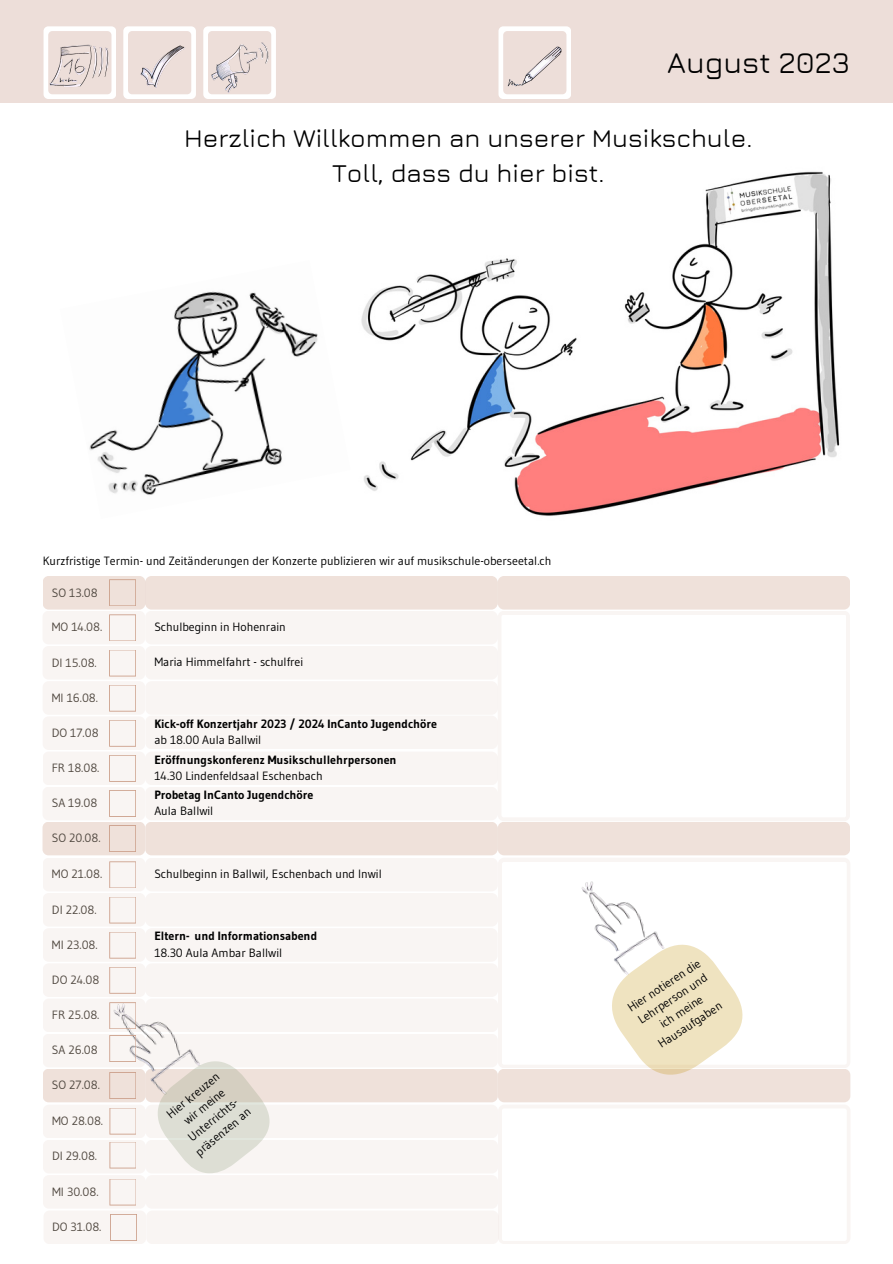
<style>
.page{position:relative;width:893px;height:1264px;background:#fff}
.page>*{position:absolute;margin:0;border:0;box-sizing:border-box;transform-origin:0 0}
.t1{font:500 30px "Jura";color:#000}
.t2{font:500 25.5px "Jura";color:#000}
.t3{font:12px/15.8px "Gudea";color:#000;text-align:center}
.t4{font:12px "Gudea";color:#504840}
.t5{font:700 12px "Gudea";color:#000}
</style>
<div class="page">
<img style="left:361px;top:171px;width:479px;height:345px">
<img style="left:89px;top:291px;width:229px;height:204px">
<div style="left:0;top:0;width:892px;height:102px;background:#edded9"></div>
<div style="left:146px;top:1139px;width:352px;height:34px;background:#f9f5f3;border-radius:6px"></div>
<div style="left:145px;top:1033px;width:353px;height:34px;background:#f9f5f3;border-radius:6px"></div>
<div style="left:42px;top:610px;width:103px;height:34px;background:#f9f5f3;border-radius:6px"></div>
<div style="left:145px;top:610px;width:352px;height:34px;background:#f9f5f3;border-radius:6px"></div>
<div style="left:42px;top:821px;width:103px;height:34px;background:#efe1da;border-radius:6px"></div>
<div style="left:145px;top:821px;width:352px;height:34px;background:#efe1da;border-radius:6px"></div>
<div style="left:497px;top:821px;width:353px;height:34px;background:#efe1da;border-radius:6px"></div>
<div style="left:145px;top:646px;width:352px;height:33px;background:#f9f5f3;border-radius:6px"></div>
<div style="left:43px;top:681px;width:102px;height:33px;background:#f9f5f3;border-radius:6px"></div>
<div style="left:43px;top:646px;width:102px;height:33px;background:#f9f5f3;border-radius:6px"></div>
<svg style="left:109px;top:650px;width:27px;height:26px"></svg>
<svg style="left:109px;top:614px;width:27px;height:27px"></svg>
<svg style="left:109px;top:685px;width:27px;height:26px"></svg>
<svg style="left:109px;top:825px;width:27px;height:27px"></svg>
<div style="left:145px;top:681px;width:352px;height:33px;background:#f9f5f3;border-radius:6px"></div>
<div style="left:497px;top:610px;width:353px;height:211px;background:#f9f5f3;border-radius:6px"></div>
<div style="left:43px;top:786px;width:102px;height:34px;background:#f9f5f3;border-radius:6px"></div>
<div style="left:43px;top:751px;width:102px;height:34px;background:#f9f5f3;border-radius:6px"></div>
<div style="left:43px;top:716px;width:102px;height:34px;background:#f9f5f3;border-radius:6px"></div>
<svg style="left:109px;top:720px;width:27px;height:26px"></svg>
<svg style="left:109px;top:790px;width:27px;height:27px"></svg>
<svg style="left:109px;top:755px;width:27px;height:26px"></svg>
<div style="left:501px;top:614px;width:345px;height:203px;background:#fff;border-radius:2px"></div>
<div style="left:145px;top:715px;width:353px;height:34px;background:#f9f5f3;border-radius:6px"></div>
<div style="left:145px;top:751px;width:353px;height:34px;background:#f9f5f3;border-radius:6px"></div>
<div style="left:145px;top:786px;width:352px;height:34px;background:#f9f5f3;border-radius:6px"></div>
<div style="left:43px;top:576px;width:102px;height:33px;background:#efe1da;border-radius:6px"></div>
<div style="left:145px;top:576px;width:352px;height:33px;background:#efe1da;border-radius:6px"></div>
<div style="left:497px;top:576px;width:353px;height:33px;background:#efe1da;border-radius:6px"></div>
<svg style="left:109px;top:579px;width:27px;height:27px"></svg>
<div style="left:145px;top:963px;width:353px;height:34px;background:#f9f5f3;border-radius:6px"></div>
<div style="left:145px;top:928px;width:352px;height:33px;background:#f9f5f3;border-radius:6px"></div>
<div style="left:43px;top:857px;width:102px;height:34px;background:#f9f5f3;border-radius:6px"></div>
<div style="left:145px;top:857px;width:353px;height:34px;background:#f9f5f3;border-radius:6px"></div>
<div style="left:145px;top:893px;width:353px;height:33px;background:#f9f5f3;border-radius:6px"></div>
<div style="left:498px;top:857px;width:352px;height:211px;background:#f9f5f3;border-radius:6px"></div>
<div style="left:43px;top:1033px;width:102px;height:34px;background:#f9f5f3;border-radius:6px"></div>
<div style="left:43px;top:998px;width:102px;height:34px;background:#f9f5f3;border-radius:6px"></div>
<div style="left:43px;top:963px;width:102px;height:34px;background:#f9f5f3;border-radius:6px"></div>
<div style="left:43px;top:928px;width:102px;height:33px;background:#f9f5f3;border-radius:6px"></div>
<div style="left:43px;top:893px;width:102px;height:33px;background:#f9f5f3;border-radius:6px"></div>
<svg style="left:109px;top:897px;width:27px;height:26px"></svg>
<svg style="left:109px;top:861px;width:27px;height:27px"></svg>
<svg style="left:109px;top:932px;width:27px;height:26px"></svg>
<svg style="left:109px;top:967px;width:27px;height:18px"></svg>
<div style="left:43px;top:1068px;width:102px;height:34px;background:#efe1da;border-radius:6px"></div>
<div style="left:145px;top:1068px;width:353px;height:34px;background:#efe1da;border-radius:6px"></div>
<div style="left:498px;top:1068px;width:352px;height:34px;background:#efe1da;border-radius:6px"></div>
<div style="left:501px;top:862px;width:345px;height:202px;background:#fff;border-radius:2px"></div>
<div style="left:145px;top:998px;width:353px;height:34px;background:#f9f5f3;border-radius:6px"></div>
<div style="left:43px;top:1104px;width:102px;height:34px;background:#f9f5f3;border-radius:6px"></div>
<div style="left:145px;top:1104px;width:353px;height:34px;background:#f9f5f3;border-radius:6px"></div>
<div style="left:498px;top:1104px;width:352px;height:140px;background:#f9f5f3;border-radius:6px"></div>
<div style="left:43px;top:1174px;width:103px;height:34px;background:#f9f5f3;border-radius:6px"></div>
<div style="left:43px;top:1139px;width:103px;height:34px;background:#f9f5f3;border-radius:6px"></div>
<svg style="left:109px;top:1179px;width:27px;height:26px"></svg>
<div style="left:501px;top:1108px;width:345px;height:132px;background:#fff;border-radius:2px"></div>
<img style="left:581px;top:881px;width:76px;height:56px">
<svg style="left:601px;top:933px;width:156px;height:142px"></svg>
<div style="left:146px;top:1174px;width:352px;height:34px;background:#f9f5f3;border-radius:6px"></div>
<img style="left:109px;top:985px;width:98px;height:118px">
<svg style="left:151px;top:1054px;width:125px;height:121px"></svg>
<svg style="left:109px;top:1002px;width:27px;height:27px"></svg>
<svg style="left:109px;top:1035px;width:27px;height:27px"></svg>
<svg style="left:109px;top:1108px;width:27px;height:26px"></svg>
<svg style="left:109px;top:1142px;width:27px;height:26px"></svg>
<div style="left:203px;top:26px;width:73px;height:73px;background:#fff;border-radius:5px"></div>
<div style="left:208px;top:31px;width:63px;height:63px;background:#edded9;border-radius:4px"></div>
<img style="left:208px;top:42px;width:60px;height:52px">
<div style="left:123px;top:26px;width:73px;height:73px;background:#fff;border-radius:5px"></div>
<div style="left:128px;top:31px;width:63px;height:63px;background:#edded9;border-radius:4px"></div>
<img style="left:140px;top:45px;width:45px;height:43px">
<div style="left:44px;top:26px;width:72px;height:73px;background:#fff;border-radius:5px"></div>
<div style="left:48px;top:31px;width:63px;height:63px;background:#edded9;border-radius:4px"></div>
<img style="left:50px;top:44px;width:59px;height:43px">
<div style="left:498px;top:26px;width:73px;height:73px;background:#fff;border-radius:5px"></div>
<div style="left:503px;top:31px;width:63px;height:63px;background:#edded9;border-radius:4px"></div>
<img style="left:507px;top:46px;width:55px;height:41px">
<div style="left:44px;top:1210px;width:102px;height:34px;background:#f9f5f3;border-radius:6px"></div>
<svg style="left:110px;top:1214px;width:27px;height:26px"></svg>
<div style="left:146px;top:1210px;width:352px;height:34px;background:#f9f5f3;border-radius:6px"></div>
<p class="t1" style="left:667px;top:44px;width:184px">August 2023</p>
<p class="t2" style="left:184px;top:123px;width:569px">Herzlich Willkommen an unserer Musikschule.</p>
<p class="t2" style="left:332px;top:157px;width:274px">Toll, dass du hier bist.</p>
<p class="t3" style="left:43px;top:553px;width:510px">Kurzfristige Termin- und Zeitänderungen der Konzerte publizieren wir auf musikschule-oberseetal.ch</p>
<p class="t4" style="left:52px;top:585px;width:47px">SO 13.08</p>
<p class="t4" style="left:52px;top:619px;width:52px">MO 14.08.</p>
<p class="t4" style="left:52px;top:655px;width:46px">DI 15.08.</p>
<p class="t4" style="left:52px;top:690px;width:48px">MI 16.08.</p>
<p class="t4" style="left:52px;top:725px;width:48px">DO 17.08</p>
<p class="t4" style="left:52px;top:760px;width:49px">FR 18.08.</p>
<p class="t4" style="left:52px;top:795px;width:47px">SA 19.08</p>
<p class="t4" style="left:52px;top:830px;width:50px">SO 20.08.</p>
<p class="t4" style="left:52px;top:866px;width:52px">MO 21.08.</p>
<p class="t4" style="left:52px;top:901px;width:46px">DI 22.08.</p>
<p class="t4" style="left:52px;top:937px;width:47px">MI 23.08.</p>
<p class="t4" style="left:52px;top:972px;width:49px">DO 24.08</p>
<p class="t4" style="left:52px;top:1007px;width:49px">FR 25.08.</p>
<p class="t4" style="left:52px;top:1042px;width:47px">SA 26.08</p>
<p class="t4" style="left:52px;top:1077px;width:49px">SO 27.08.</p>
<p class="t4" style="left:52px;top:1113px;width:52px">MO 28.08.</p>
<p class="t4" style="left:52px;top:1148px;width:47px">DI 29.08.</p>
<p class="t4" style="left:52px;top:1183px;width:48px">MI 30.08.</p>
<p class="t4" style="left:52px;top:1219px;width:51px">DO 31.08.</p>
<p class="t3" style="left:154px;top:618px;width:133px">Schulbeginn in Hohenrain</p>
<p class="t3" style="left:154px;top:654px;width:150px">Maria Himmelfahrt - schulfrei</p>
<p class="t5" style="left:154px;top:716px;width:284px">Kick-off Konzertjahr 2023 / 2024 InCanto Jugendchöre</p>
<p class="t3" style="left:154px;top:732px;width:108px">ab 18.00 Aula Ballwil</p>
<p class="t5" style="left:154px;top:752px;width:244px">Eröffnungskonferenz Musikschullehrpersonen</p>
<p class="t3" style="left:154px;top:767px;width:170px">14.30 Lindenfeldsaal Eschenbach</p>
<p class="t5" style="left:154px;top:787px;width:161px">Probetag InCanto Jugendchöre</p>
<p class="t3" style="left:154px;top:803px;width:60px">Aula Ballwil</p>
<p class="t3" style="left:154px;top:866px;width:229px">Schulbeginn in Ballwil, Eschenbach und Inwil</p>
<p class="t5" style="left:154px;top:928px;width:164px">Eltern- und Informationsabend</p>
<p class="t3" style="left:154px;top:944px;width:129px">18.30 Aula Ambar Ballwil</p>
<p class="t3" style="left:163px;top:1109px;width:66px;rotate:-39deg">Hier kreuzen</p>
<p class="t3" style="left:172px;top:1122px;width:70px;rotate:-39deg">wir meine<br>Unterrichts&shy;präsenzen an</p>
<p class="t3" style="left:624px;top:1001px;width:86px;rotate:-33deg">Hier notieren die<br>Lehrperson und ich meine<br>Hausaufgaben</p>
</div>
